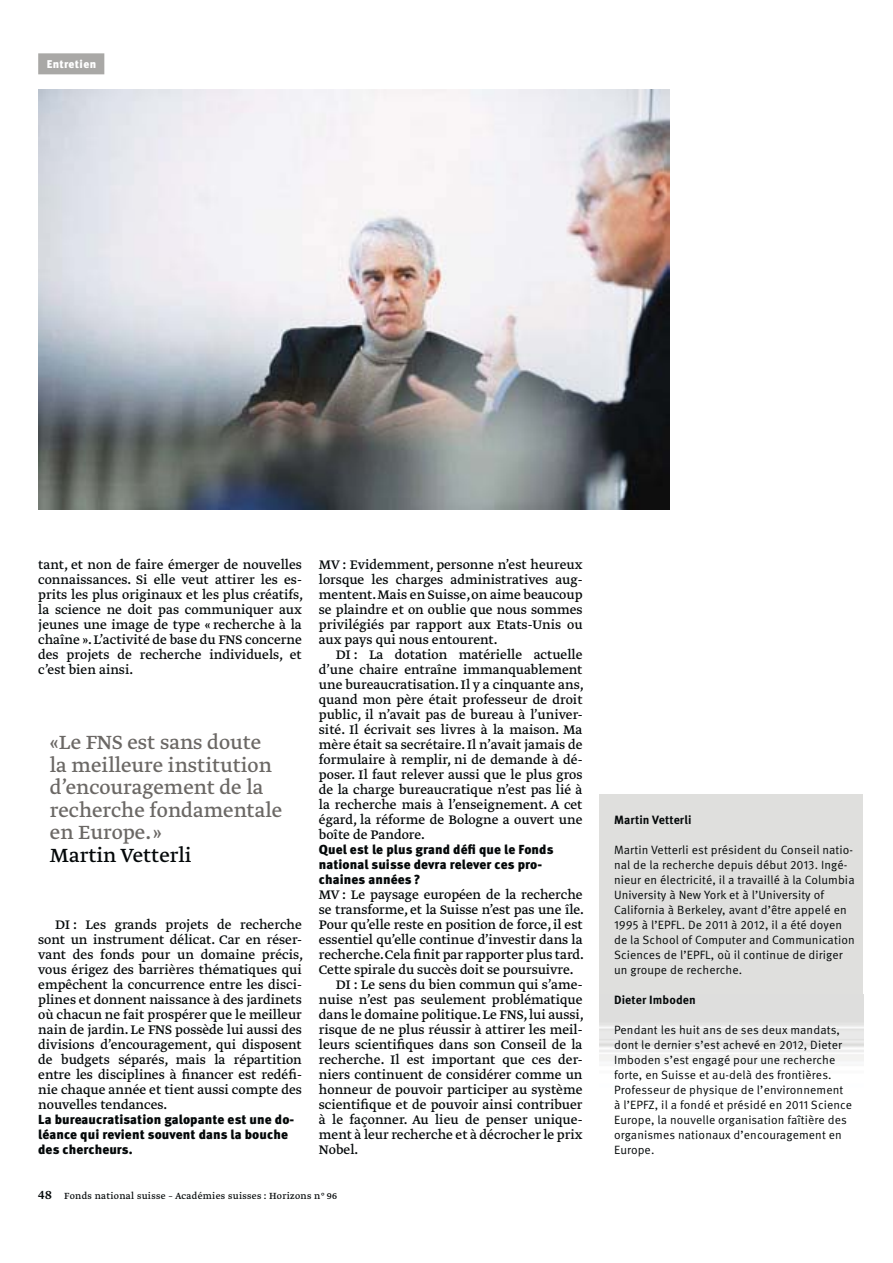
<style>
.page{position:relative;width:893px;height:1263px;background:#fff}
.page>*{position:absolute;margin:0;border:0;box-sizing:border-box;transform-origin:0 0}
.t1{font:22.5px/22.5px "Greta Text Std";color:#6b6865}
.t2{font:22.5px "Greta Text Std";color:#040809}
.t3{font:14.7px/15px "Greta Text Std";color:#040809;text-align:justify}
.t4{font:900 13.2px/15px "Meta OT";letter-spacing:.005em;color:#040809}
.t5{font:12px/15px "Meta OT Norm";letter-spacing:.01em;color:#040809}
.t6{font:700 12px "Meta OT";letter-spacing:.01em;color:#040809}
.t7{font:900 11.25px "Meta OT";letter-spacing:.03em;color:#fff}
.t8{font:10.5px "Greta Text Std";letter-spacing:.03em;color:#040809}
.s1{font-size:14.7px}
</style>
<div class="page">
<div style="left:599px;top:794px;width:264px;height:358px;background:#dfdfdd"></div>
<img style="left:599px;top:1025px;width:264px;height:127px">
<div style="left:38px;top:53px;width:66px;height:21px;background:#a9a8a6"></div>
<img style="left:38px;top:89px;width:631px;height:420px">
<p class="t7" style="left:47px;top:60px;width:51px">Entretien</p>
<p class="t3" style="left:38px;top:558px;width:267px">tant, et non de faire émerger de nouvelles connaissances. Si elle veut attirer les es&shy;prits les plus originaux et les plus créatifs, la science ne doit pas communiquer aux jeunes une image de type « recherche à la chaîne ». L’activité de base du FNS concerne des projets de recherche individuels, et c’est bien ainsi.</p>
<h1 class="t1" style="left:50px;top:732px;width:234px">«Le FNS est sans doute la meilleure institution d’encouragement de la recherche fondamentale en Europe. »</h1>
<h1 class="t2" style="left:50px;top:846px;width:143px">Martin Vetterli</h1>
<p class="t3" style="left:38px;top:918px;width:267px;text-indent:17px">DI : Les grands projets de recherche sont un instrument délicat. Car en réser&shy;vant des fonds pour un domaine précis, vous érigez des barrières thématiques qui empêchent la concurrence entre les disci&shy;plines et donnent naissance à des jardinets où chacun ne fait prospérer que le meilleur nain de jardin. Le FNS possède lui aussi des divisions d’encouragement, qui disposent de budgets séparés, mais la répartition entre les disciplines à financer est redéfi&shy;nie chaque année et tient aussi compte des nouvelles tendances.</p>
<p class="t4" style="left:38px;top:1113px;width:258px">La bureaucratisation galopante est une do&shy;léance qui revient souvent dans la bouche des chercheurs.</p>
<p class="t3" style="left:319px;top:558px;width:265px">MV : Evidemment, personne n’est heureux lorsque les charges administratives aug&shy;mentent. Mais en Suisse, on aime beaucoup se plaindre et on oublie que nous sommes privilégiés par rapport aux Etats-Unis ou aux pays qui nous entourent.</p>
<p class="t3" style="left:319px;top:648px;width:267px;text-indent:17px">DI : La dotation matérielle actuelle d’une chaire entraîne immanquablement une bureaucratisation. Il y a cinquante ans, quand mon père était professeur de droit public, il n’avait pas de bureau à l’univer&shy;sité. Il écrivait ses livres à la maison. Ma mère était sa secrétaire. Il n’avait jamais de formulaire à remplir, ni de demande à dé&shy;poser. Il faut relever aussi que le plus gros de la charge bureaucratique n’est pas lié à la recherche mais à l’enseignement. A cet égard, la réforme de Bologne a ouvert une boîte de Pandore.</p>
<p class="t4" style="left:319px;top:843px;width:236px">Quel est le plus grand défi que le Fonds national suisse devra relever ces pro&shy;chaines années ?</p>
<p class="t3" style="left:319px;top:888px;width:265px">MV : Le paysage européen de la recherche</p>
<p class="t3" style="left:319px;top:903px;width:267px">se transforme, et la Suisse n’est pas une île.</p>
<p class="t3" style="left:319px;top:918px;width:265px">Pour qu’elle reste en position de force, il est</p>
<p class="t3" style="left:319px;top:933px;width:265px">essentiel qu’elle continue d’investir dans la</p>
<p class="t3" style="left:319px;top:948px;width:267px">recherche. Cela finit par rapporter plus tard.</p>
<p class="t3" style="left:319px;top:963px;width:256px">Cette spirale du succès doit se poursuivre.</p>
<p class="t3" style="left:336px;top:978px;width:248px">DI : Le sens du bien commun qui s’ame-</p>
<p class="t3" style="left:319px;top:993px;width:265px">nuise n’est pas seulement problématique</p>
<p class="t3" style="left:319px;top:1008px;width:267px">dans le domaine politique. Le FNS, lui aussi,</p>
<p class="t3" style="left:319px;top:1023px;width:265px">risque de ne plus réussir à attirer les meil-</p>
<p class="t3" style="left:319px;top:1038px;width:265px">leurs scientifiques dans son Conseil de la</p>
<p class="t3" style="left:319px;top:1053px;width:265px">recherche. Il est important que ces der-</p>
<p class="t3" style="left:319px;top:1068px;width:265px">niers continuent de considérer comme un</p>
<p class="t3" style="left:319px;top:1083px;width:265px">honneur de pouvoir participer au système</p>
<p class="t3" style="left:319px;top:1098px;width:265px">scientifique et de pouvoir ainsi contribuer</p>
<p class="t3" style="left:319px;top:1113px;width:265px">à le façonner. Au lieu de penser unique-</p>
<p class="t3" style="left:319px;top:1128px;width:265px">ment à leur recherche et à décrocher le prix</p>
<p class="t3" style="left:319px;top:1143px;width:41px">Nobel.</p>
<p class="t8" style="left:38px;top:1192px;width:300px"><span class="s1">48</span> Fonds national suisse – Académies suisses : Horizons n° 96</p>
<p class="t6" style="left:614px;top:816px;width:79px">Martin Vetterli</p>
<p class="t5" style="left:614px;top:844px;width:242px">Martin Vetterli est président du Conseil natio&shy;nal de la recherche depuis début 2013. Ingé&shy;nieur en électricité, il a travaillé à la Columbia University à New York et à l’University of California à Berkeley, avant d’être appelé en 1995 à l’EPFL. De 2011 à 2012, il a été doyen de la School of Computer and Communication Sciences de l’EPFL, où il continue de diriger un groupe de recherche.</p>
<p class="t6" style="left:614px;top:996px;width:83px">Dieter Imboden</p>
<p class="t5" style="left:614px;top:1024px;width:239px">Pendant les huit ans de ses deux mandats, dont le dernier s’est achevé en 2012, Dieter Imboden s’est engagé pour une recherche forte, en Suisse et au-delà des frontières.<br>Professeur de physique de l’environnement à l’EPFZ, il a fondé et présidé en 2011 Science Europe, la nouvelle organisation faîtière des organismes nationaux d’encouragement en Europe.</p>
</div>
